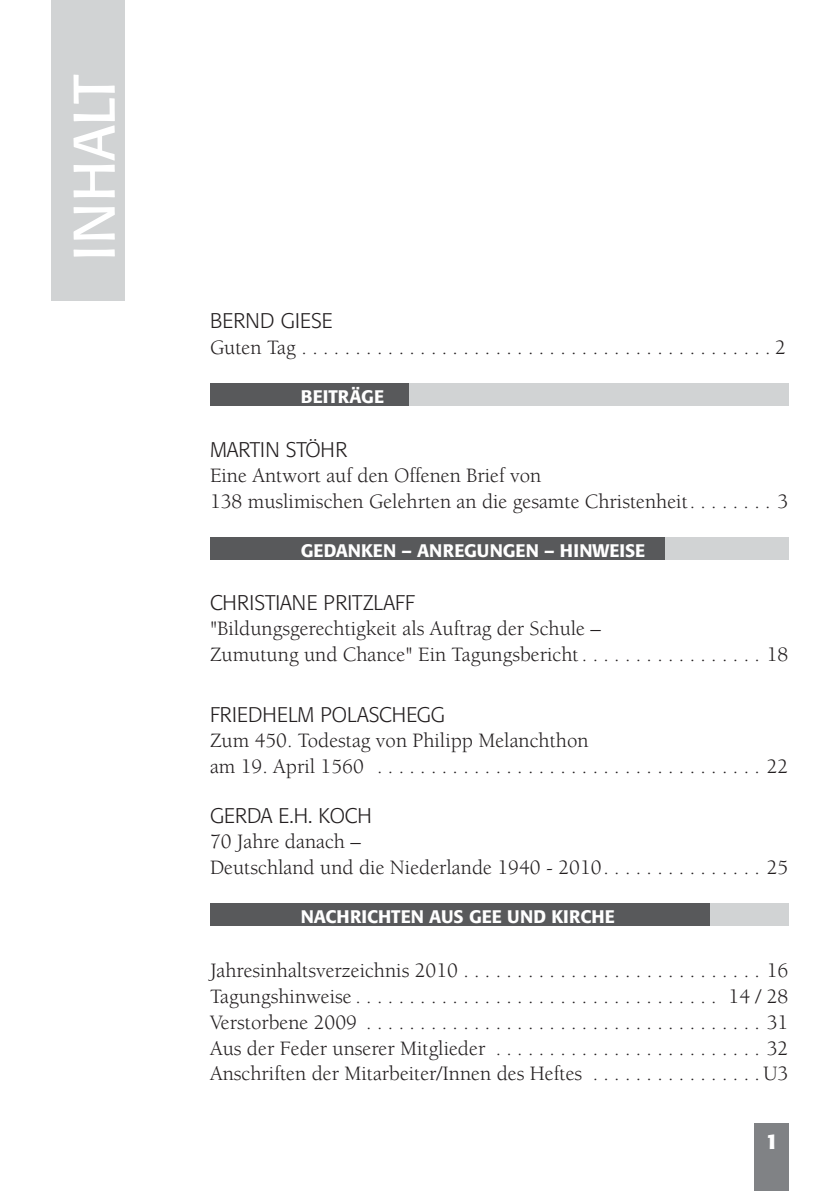
<style>
.page{position:relative;width:840px;height:1191px;background:#fff}
.page>*{position:absolute;margin:0;border:0;box-sizing:border-box;transform-origin:0 0}
.t1{font:58px "Formata";color:#fff}
.t2{font:21px/25.2px "Berkeley";color:#231f20}
.t3{font:300 21px "Formata";color:#231f20}
.t4{font:300 21px "Formata";letter-spacing:.02em;color:#231f20}
.t5{font:700 21px "Formata";color:#fff}
.t6{font:500 18px "Formata";color:#fff}
</style>
<div class="page">
<div style="left:754px;top:1123px;width:34px;height:68px;background:#808285"></div>
<div style="left:403px;top:383px;width:385px;height:23px;background:#d1d3d4"></div>
<div style="left:210px;top:383px;width:198px;height:23px;background:#58595b"></div>
<div style="left:616px;top:537px;width:172px;height:22px;background:#d1d3d4"></div>
<div style="left:210px;top:537px;width:453px;height:22px;background:#58595b"></div>
<div style="left:616px;top:903px;width:172px;height:22px;background:#d1d3d4"></div>
<div style="left:210px;top:903px;width:499px;height:23px;background:#58595b"></div>
<div style="left:51px;top:0;width:74px;height:300px;background:#d1d3d4"></div>
<h1 class="t1" style="left:68px;top:261px;width:188px;rotate:-90deg">INHALT</h1>
<p class="t3" style="left:210px;top:311px;width:124px">BERND GIESE</p>
<p class="t2" style="left:210px;top:337px;width:577px">Guten Tag . . . . . . . . . . . . . . . . . . . . . . . . . . . . . . . . . . . . . . . . . . . . 2</p>
<p class="t6" style="left:300px;top:389px;width:85px">BEITRÄGE</p>
<p class="t3" style="left:210px;top:440px;width:138px">MARTIN STÖHR</p>
<p class="t2" style="left:210px;top:465px;width:579px">Eine Antwort auf den Offenen Brief von<br>138 muslimischen Gelehrten an die gesamte Christenheit. . . . . . . . 3</p>
<p class="t6" style="left:300px;top:542px;width:346px">GEDANKEN – ANREGUNGEN – HINWEISE</p>
<p class="t4" style="left:210px;top:593px;width:206px">CHRISTIANE PRITZLAFF</p>
<p class="t2" style="left:210px;top:618px;width:579px">"Bildungsgerechtigkeit als Auftrag der Schule –<br>Zumutung und Chance" Ein Tagungsbericht . . . . . . . . . . . . . . . . . 18</p>
<p class="t3" style="left:210px;top:705px;width:236px">FRIEDHELM POLASCHEGG</p>
<p class="t2" style="left:210px;top:730px;width:579px">Zum 450. Todestag von Philipp Melanchthon<br>am 19. April 1560 . . . . . . . . . . . . . . . . . . . . . . . . . . . . . . . . . . . . 22</p>
<p class="t3" style="left:210px;top:806px;width:163px">GERDA E.H. KOCH</p>
<p class="t2" style="left:210px;top:831px;width:579px">70 Jahre danach –<br>Deutschland und die Niederlande 1940 - 2010. . . . . . . . . . . . . . . 25</p>
<p class="t6" style="left:300px;top:908px;width:315px">NACHRICHTEN AUS GEE UND KIRCHE</p>
<p class="t2" style="left:210px;top:959px;width:579px;line-height:25.8px;text-align:justify">Jahresinhaltsverzeichnis 2010 . . . . . . . . . . . . . . . . . . . . . . . . . . . . 16<br>Tagungshinweise . . . . . . . . . . . . . . . . . . . . . . . . . . . . . . . . . . 14 / 28<br>Verstorbene 2009 . . . . . . . . . . . . . . . . . . . . . . . . . . . . . . . . . . . . . 31<br>Aus der Feder unserer Mitglieder . . . . . . . . . . . . . . . . . . . . . . . . . 32<br>Anschriften der Mitarbeiter/Innen des Heftes . . . . . . . . . . . . . . . . U3</p>
<p class="t5" style="left:765px;top:1132px;width:14px">1</p>
</div>
